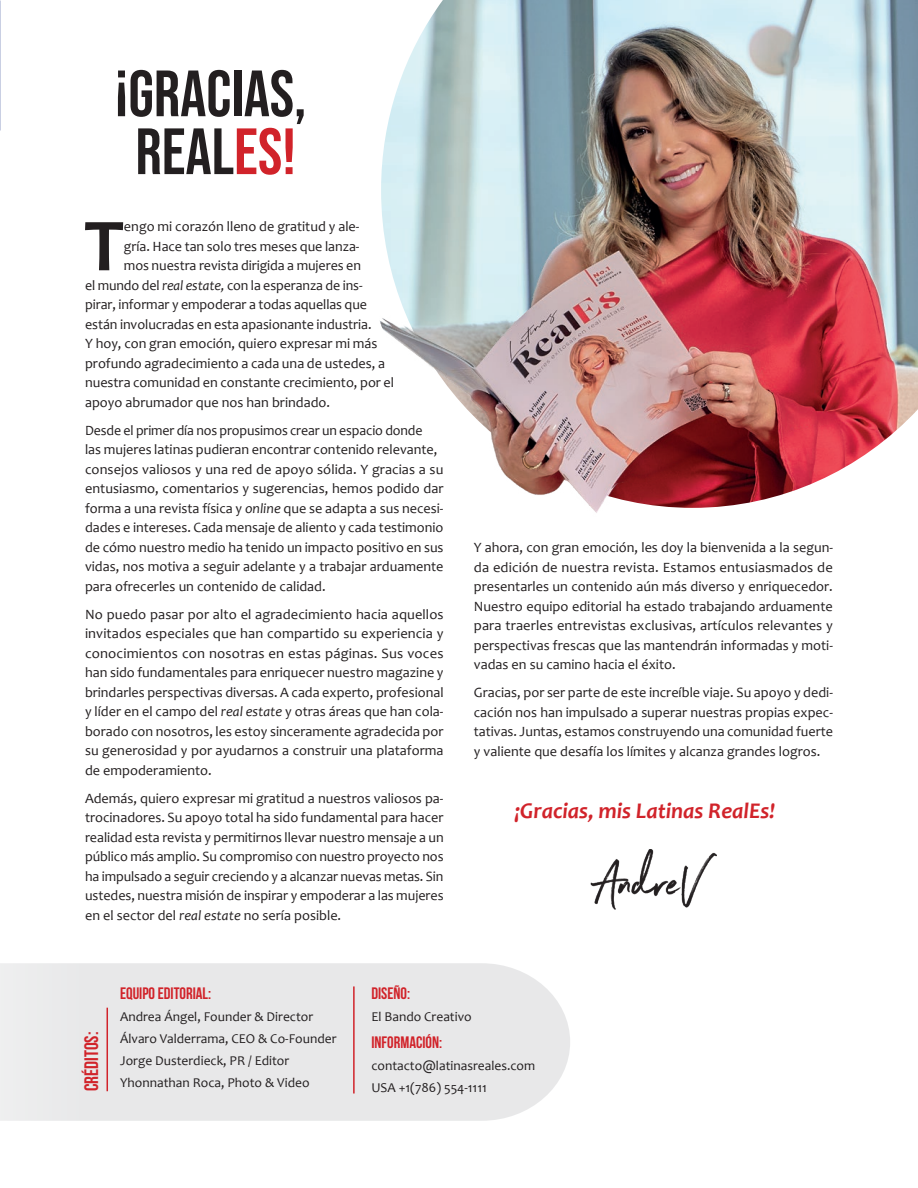
<style>
.page{position:relative;width:918px;height:1188px;background:#fff}
.page>*{position:absolute;margin:0;border:0;box-sizing:border-box;transform-origin:0 0}
.t1{font:700 75.6px "Candara";color:#231f20}
.t2{font:65.25px/57.9px "Bebas Neue";color:#231f20;text-align:center}
.t3{font:italic 700 22.5px "Candara";color:#d1232a}
.t4{font:700 19.5px "Bebas Neue";color:#d1232a}
.t5{font:700 16.5px "Bebas Neue";color:#d1232a}
.t6{font:14.25px/19.5px "Candara";color:#231f20;text-align:justify}
.t7{font:13.5px/22px "Candara";color:#231f20}
.s1{color:#d1232a}
.s2{font-style:italic}
</style>
<div class="page">
<img style="left:0;top:0;width:1px;height:130px">
<hr style="left:0;top:19px;width:1px;height:111px;background:#000">
<div style="left:0;top:963px;width:570px;height:158px;background:#e8e8e9"></div>
<img style="left:380px;top:0;width:538px;height:513px">
<img style="left:590px;top:849px;width:127px;height:61px">
<hr style="left:353px;top:986px;width:2px;height:108px;background:#d1232a">
<hr style="left:107px;top:1008px;width:1px;height:83px;background:#d1232a">
<h2 class="t2" style="left:115px;top:64px;width:193px">¡GRACIAS,<br>REAL<span class="s1">ES!</span></h2>
<h1 class="t1" style="left:84px;top:198px;width:41px">T</h1>
<p class="t6" style="left:124px;top:217px;width:237px">engo mi corazón lleno de gratitud y ale-</p>
<p class="t6" style="left:124px;top:236px;width:237px">gría. Hace tan solo tres meses que lanza-</p>
<p class="t6" style="left:124px;top:256px;width:239px">mos nuestra revista dirigida a mujeres en</p>
<p class="t6" style="left:85px;top:275px;width:279px">el mundo del <span class="s2">real estate,</span> con la esperanza de ins-</p>
<p class="t6" style="left:85px;top:295px;width:284px">pirar, informar y empoderar a todas aquellas que</p>
<p class="t6" style="left:85px;top:314px;width:288px">están involucradas en esta apasionante industria.</p>
<p class="t6" style="left:85px;top:334px;width:294px">Y hoy, con gran emoción, quiero expresar mi más</p>
<p class="t6" style="left:85px;top:353px;width:302px">profundo agradecimiento a cada una de ustedes, a</p>
<p class="t6" style="left:85px;top:373px;width:311px">nuestra comunidad en constante crecimiento, por el</p>
<p class="t6" style="left:85px;top:392px;width:247px">apoyo abrumador que nos han brindado.</p>
<p class="t6" style="left:85px;top:420px;width:360px;text-align:left">Desde el primer día nos propusimos crear un espacio donde<br>las mujeres latinas pudieran encontrar contenido relevante, consejos valiosos y una red de apoyo sólida. Y gracias a su entusiasmo, comentarios y sugerencias, hemos podido dar forma a una revista física y <span class="s2">online</span> que se adapta a sus necesi&shy;dades e intereses. Cada mensaje de aliento y cada testimonio de cómo nuestro medio ha tenido un impacto positivo en sus vidas, nos motiva a seguir adelante y a trabajar arduamente para ofrecerles un contenido de calidad.</p>
<p class="t6" style="left:85px;top:604px;width:360px">No puedo pasar por alto el agradecimiento hacia aquellos invitados especiales que han compartido su experiencia y conocimientos con nosotras en estas páginas. Sus voces han sido fundamentales para enriquecer nuestro magazine y brindarles perspectivas diversas. A cada experto, profesional y líder en el campo del <span class="s2">real estate</span> y otras áreas que han cola&shy;borado con nosotros, les estoy sinceramente agradecida por su generosidad y por ayudarnos a construir una plataforma de empoderamiento.</p>
<p class="t6" style="left:85px;top:788px;width:360px">Además, quiero expresar mi gratitud a nuestros valiosos pa&shy;trocinadores. Su apoyo total ha sido fundamental para hacer realidad esta revista y permitirnos llevar nuestro mensaje a un público más amplio. Su compromiso con nuestro proyecto nos ha impulsado a seguir creciendo y a alcanzar nuevas metas. Sin ustedes, nuestra misión de inspirar y empoderar a las mujeres en el sector del <span class="s2">real estate</span> no sería posible.</p>
<p class="t6" style="left:474px;top:538px;width:361px">Y ahora, con gran emoción, les doy la bienvenida a la segun&shy;da edición de nuestra revista. Estamos entusiasmados de presentarles un contenido aún más diverso y enriquecedor.<br>Nuestro equipo editorial ha estado trabajando arduamente para traerles entrevistas exclusivas, artículos relevantes y perspectivas frescas que las mantendrán informadas y moti&shy;vadas en su camino hacia el éxito.</p>
<p class="t6" style="left:474px;top:683px;width:361px">Gracias, por ser parte de este increíble viaje. Su apoyo y dedi&shy;cación nos han impulsado a superar nuestras propias expec&shy;tativas. Juntas, estamos construyendo una comunidad fuerte y valiente que desafía los límites y alcanza grandes logros.</p>
<h3 class="t3" style="left:514px;top:796px;width:262px">¡Gracias, mis Latinas RealEs!</h3>
<h3 class="t4" style="left:81px;top:1091px;width:61px;rotate:-90deg">CRÉDITOS:</h3>
<p class="t5" style="left:120px;top:984px;width:93px">EQUIPO EDITORIAL:</p>
<p class="t7" style="left:120px;top:1005px;width:218px">Andrea Ángel, Founder &amp; Director<br>Álvaro Valderrama, CEO &amp; Co-Founder<br>Jorge Dusterdieck, PR / Editor<br>Yhonnathan Roca, Photo &amp; Video</p>
<p class="t5" style="left:371px;top:985px;width:40px">DISEÑO:</p>
<p class="t7" style="left:371px;top:1006px;width:102px">El Bando Creativo</p>
<p class="t5" style="left:371px;top:1033px;width:72px">INFORMACIÓN:</p>
<p class="t7" style="left:371px;top:1054px;width:165px">contacto@latinasreales.com</p>
<p class="t7" style="left:371px;top:1076px;width:117px">USA +1(786) 554-1111</p>
</div>
